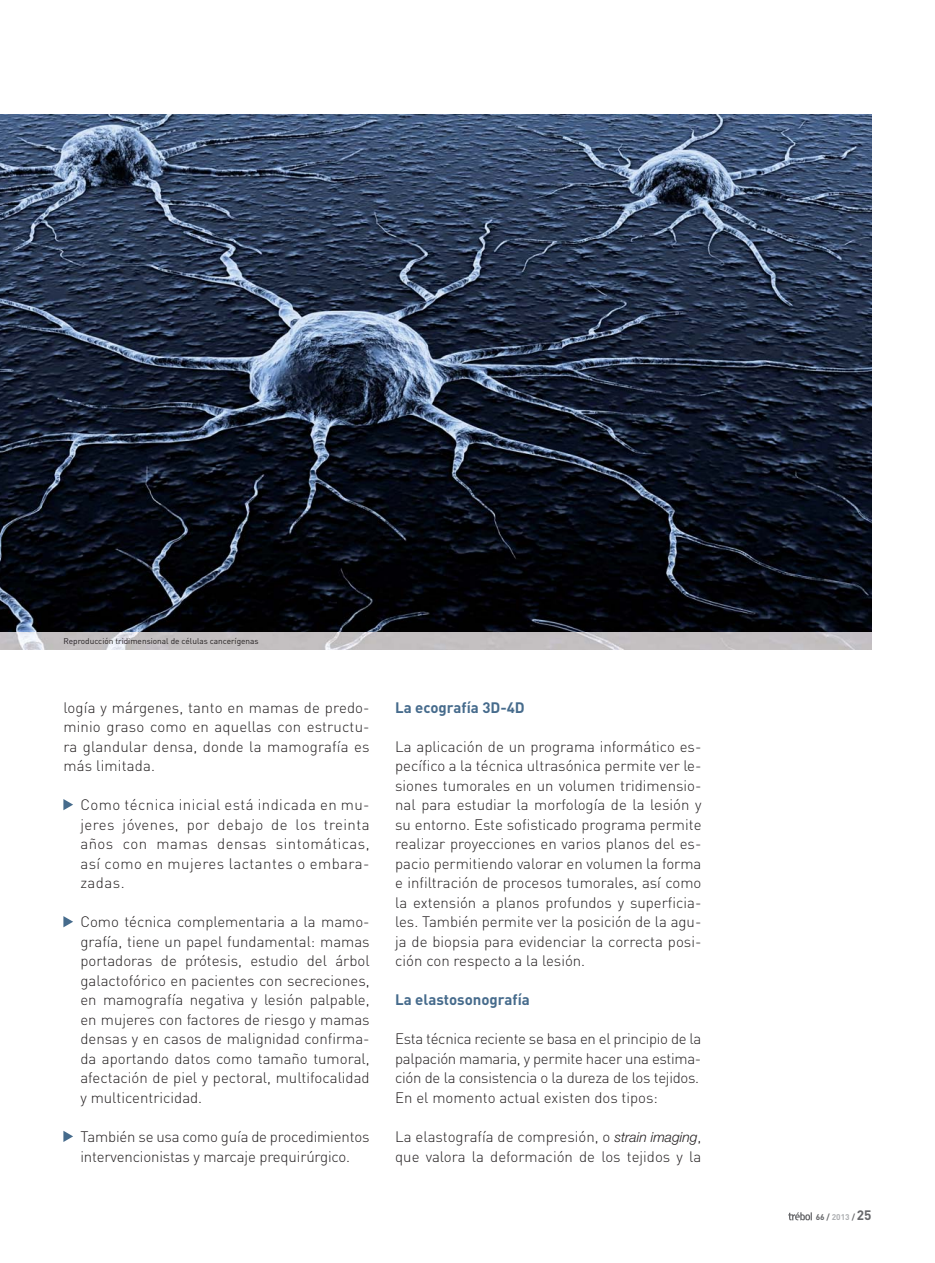
<style>
.page{position:relative;width:935px;height:1263px;background:#fff}
.page>*{position:absolute;margin:0;border:0;box-sizing:border-box;transform-origin:0 0}
.t1{font:300 15px/19.5px "DIN";color:#231f20;text-align:justify}
.t2{font:300 15px/19.5px "DIN";letter-spacing:-.02em;color:#231f20}
.t3{font:700 15px "DIN";color:#466b8c}
.t4{font:8.25px "DIN";color:#231f20}
.t5{font:700 8.25px "DIN";color:#67686b}
.s1{font-family:"Helvetica Neue";font-style:italic;font-size:13.8px}
.s2{color:#aeb0b3}
.s3{font-size:13.5px}
</style>
<div class="page">
<svg style="left:788px;top:1212px;width:24px;height:8px"></svg>
<svg style="left:63px;top:799px;width:10px;height:11px"></svg>
<svg style="left:63px;top:916px;width:10px;height:11px"></svg>
<svg style="left:63px;top:1131px;width:10px;height:10px"></svg>
<img style="left:0;top:114px;width:871px;height:518px">
<svg style="left:0;top:632px;width:871px;height:17px;background:#c5c1c3"></svg>
<p class="t4" style="left:63px;top:637px;width:197px">Reproducción tridimensional de células cancerígenas</p>
<p class="t1" style="left:63px;top:699px;width:308px">logía y márgenes, tanto en mamas de predo&shy;minio graso como en aquellas con estructu&shy;ra glandular densa, donde la mamografía es más limitada.</p>
<p class="t1" style="left:80px;top:796px;width:291px">Como técnica inicial está indicada en mu&shy;jeres jóvenes, por debajo de los treinta años con mamas densas sintomáticas, así como en mujeres lactantes o embara&shy;zadas.</p>
<p class="t1" style="left:80px;top:913px;width:291px">Como técnica complementaria a la mamo&shy;grafía, tiene un papel fundamental: mamas portadoras de prótesis, estudio del árbol galactofórico en pacientes con secreciones, en mamografía negativa y lesión palpable, en mujeres con factores de riesgo y mamas densas y en casos de malignidad confirma&shy;da aportando datos como tamaño tumoral, afectación de piel y pectoral, multifocalidad y multicentricidad.</p>
<p class="t1" style="left:80px;top:1128px;width:291px">También se usa como guía de procedimientos intervencionistas y marcaje prequirúrgico.</p>
<p class="t3" style="left:395px;top:701px;width:131px">La ecografía 3D-4D</p>
<p class="t1" style="left:395px;top:738px;width:308px">La aplicación de un programa informático es&shy;pecífico a la técnica ultrasónica permite ver le&shy;siones tumorales en un volumen tridimensio&shy;nal para estudiar la morfología de la lesión y su entorno. Este sofisticado programa permite realizar proyecciones en varios planos del es&shy;pacio permitiendo valorar en volumen la forma e infiltración de procesos tumorales, así como la extensión a planos profundos y superficia&shy;les. También permite ver la posición de la agu&shy;ja de biopsia para evidenciar la correcta posi&shy;ción con respecto a la lesión.</p>
<p class="t3" style="left:395px;top:994px;width:136px">La elastosonografía</p>
<p class="t2" style="left:395px;top:1030px;width:308px">Esta técnica reciente se basa en el principio de la palpación mamaria, y permite hacer una estima&shy;ción de la consistencia o la dureza de los tejidos.<br>En el momento actual existen dos tipos:</p>
<p class="t1" style="left:395px;top:1128px;width:308px">La elastografía de compresión, o <span class="s1">strain imaging</span>, que valora la deformación de los tejidos y la</p>
<p class="t5" style="left:815px;top:1214px;width:57px">66 / <span class="s2">2013</span> / <span class="s3">25</span></p>
</div>
